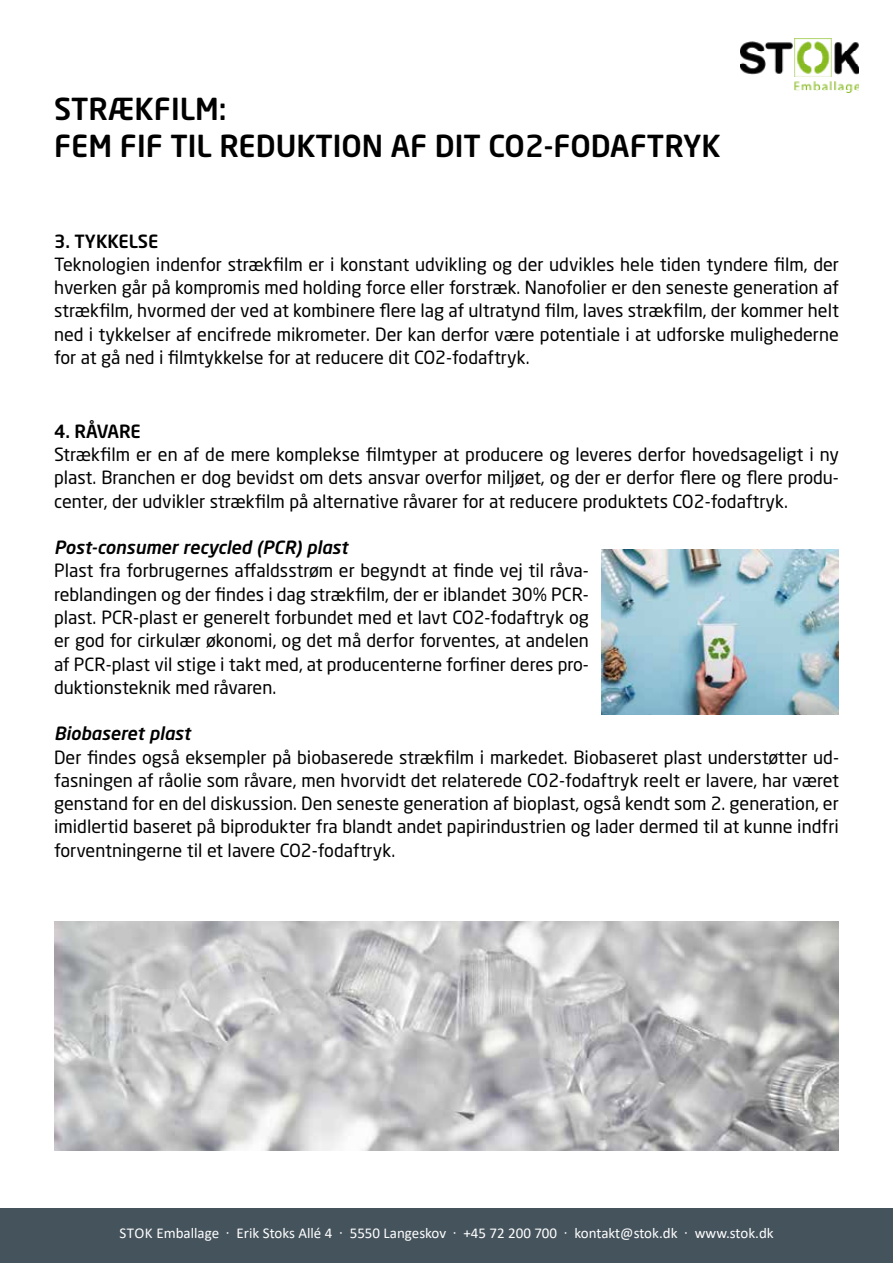
<style>
.page{position:relative;width:893px;height:1263px;background:#fff}
.page>*{position:absolute;margin:0;border:0;box-sizing:border-box;transform-origin:0 0}
.t1{font:500 30px/37.5px "Neo Sans W1 G";color:#000}
.t2{font:18px/23.2px "Neo Sans W1 G";color:#000;text-align:justify}
.t3{font:italic 500 18px "Neo Sans W1 G";color:#000}
.t4{font:500 18px "Neo Sans W1 G";color:#000}
.t5{font:15px "Calibri";color:#fff}
</style>
<div class="page">
<div style="left:0;top:1208px;width:893px;height:54px;background:#45535c"></div>
<img style="left:740px;top:38px;width:119px;height:55px">
<img style="left:54px;top:922px;width:785px;height:228px">
<img style="left:602px;top:549px;width:237px;height:165px">
<h1 class="t1" style="left:54px;top:89px;width:668px">STRÆKFILM:<br>FEM FIF TIL REDUKTION AF DIT CO2-FODAFTRYK</h1>
<p class="t4" style="left:54px;top:230px;width:106px">3. TYKKELSE</p>
<p class="t2" style="left:54px;top:252px;width:786px">Teknologien indenfor strækfilm er i konstant udvikling og der udvikles hele tiden tyndere film, der hverken går på kompromis med holding force eller forstræk. Nanofolier er den seneste generation af strækfilm, hvormed der ved at kombinere flere lag af ultratynd film, laves strækfilm, der kommer helt ned i tykkelser af encifrede mikrometer. Der kan derfor være potentiale i at udforske mulighederne for at gå ned i filmtykkelse for at reducere dit CO2-fodaftryk.</p>
<p class="t4" style="left:54px;top:420px;width:88px">4. RÅVARE</p>
<p class="t2" style="left:54px;top:443px;width:786px">Strækfilm er en af de mere komplekse filmtyper at producere og leveres derfor hovedsageligt i ny plast. Branchen er dog bevidst om dets ansvar overfor miljøet, og der er derfor flere og flere produ&shy;center, der udvikler strækfilm på alternative råvarer for at reducere produktets CO2-fodaftryk.</p>
<p class="t3" style="left:54px;top:536px;width:295px">Post-consumer recycled (PCR) plast</p>
<p class="t2" style="left:54px;top:559px;width:536px">Plast fra forbrugernes affaldsstrøm er begyndt at finde vej til råva&shy;reblandingen og der findes i dag strækfilm, der er iblandet 30% PCR&shy;plast. PCR-plast er generelt forbundet med et lavt CO2-fodaftryk og er god for cirkulær økonomi, og det må derfor forventes, at andelen af PCR-plast vil stige i takt med, at producenterne forfiner deres pro&shy;duktionsteknik med råvaren.</p>
<p class="t3" style="left:54px;top:722px;width:138px">Biobaseret plast</p>
<p class="t2" style="left:54px;top:745px;width:786px">Der findes også eksempler på biobaserede strækfilm i markedet. Biobaseret plast understøtter ud&shy;fasningen af råolie som råvare, men hvorvidt det relaterede CO2-fodaftryk reelt er lavere, har været genstand for en del diskussion. Den seneste generation af bioplast, også kendt som 2. generation, er imidlertid baseret på biprodukter fra blandt andet papirindustrien og lader dermed til at kunne indfri forventningerne til et lavere CO2-fodaftryk.</p>
<p class="t5" style="left:120px;top:1223px;width:656px">STOK Emballage · Erik Stoks Allé 4 · 5550 Langeskov · +45 72 200 700 · kontakt@stok.dk · www.stok.dk</p>
</div>
